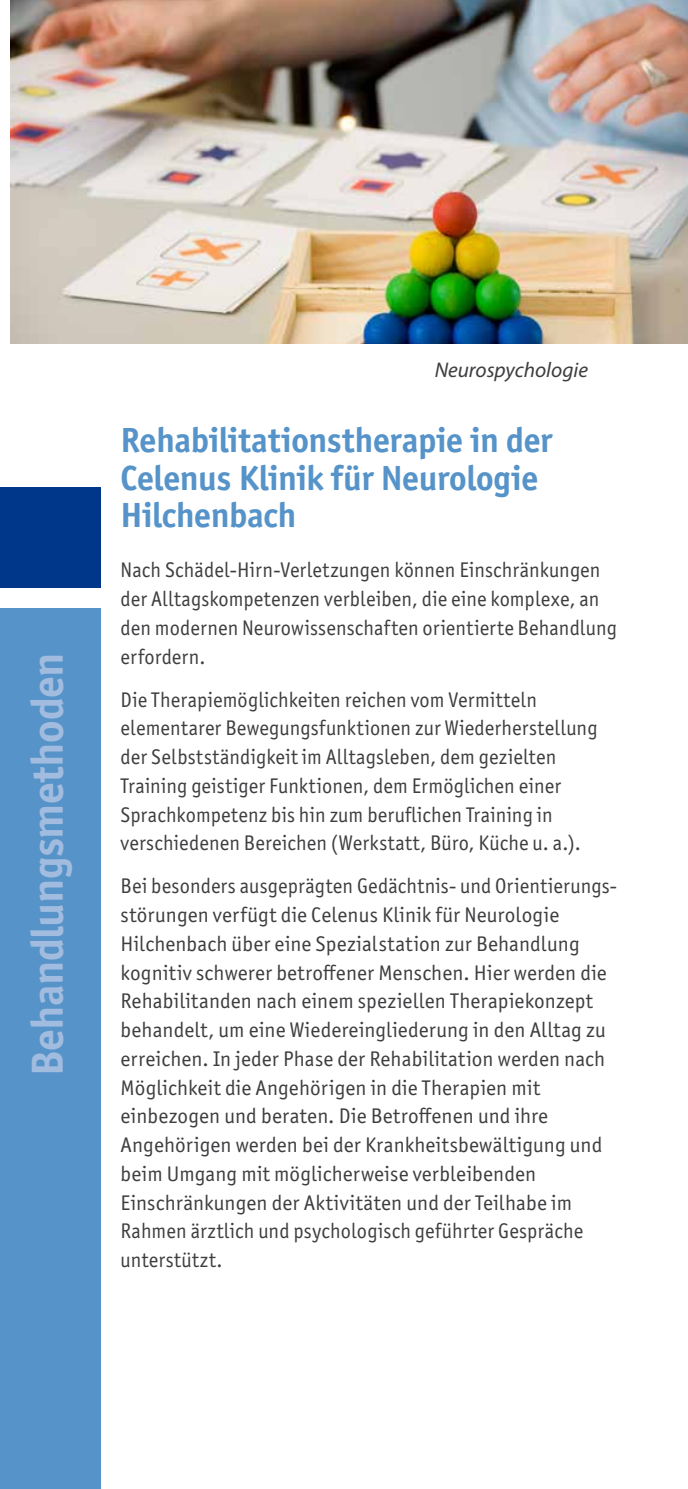
<style>
.page{position:relative;width:688px;height:1489px;background:#fff}
.page>*{position:absolute;margin:0;border:0;box-sizing:border-box;transform-origin:0 0}
.t1{font:700 45px "Officina Sans ITC Pro";letter-spacing:-.01em;color:#a2bcdf}
.t2{font:700 35px/37.5px "Officina Sans ITC Pro";letter-spacing:-.01em;color:#5693c9}
.t3{font:21.25px/28.8px "Officina Sans ITC Pro";letter-spacing:.01em;color:#3e3d40;scale:.96 1}
.t4{font:italic 21.25px "Myriad Pro";color:#3e3d40}
</style>
<div class="page">
<div style="left:0;top:487px;width:100px;height:100px;background:#00378b"></div>
<div style="left:0;top:608px;width:100px;height:880px;background:#5693c9"></div>
<img style="left:11px;top:0;width:676px;height:344px">
<h1 class="t1" style="left:19px;top:1076px;width:425px;rotate:-90deg">Behandlungsmethoden</h1>
<p class="t4" style="left:434px;top:356px;width:155px">Neurospychologie</p>
<h2 class="t2" style="left:120px;top:421px;width:433px">Rehabilitationstherapie in der<br>Celenus Klinik für Neurologie<br>Hilchenbach</h2>
<p class="t3" style="left:120px;top:555px;width:518px">Nach Schädel-Hirn-Verletzungen können Einschränkungen der Alltagskompetenzen verbleiben, die eine komplexe, an den modernen Neurowissenschaften orientierte Behandlung erfordern.</p>
<p class="t3" style="left:120px;top:685px;width:498px">Die Therapiemöglichkeiten reichen vom Vermitteln elementarer Bewegungsfunktionen zur Wiederherstellung der Selbstständigkeit im Alltagsleben, dem gezielten Training geistiger Funktionen, dem Ermöglichen einer Sprachkompetenz bis hin zum beruflichen Training in verschiedenen Bereichen (Werkstatt, Büro, Küche u. a.).</p>
<p class="t3" style="left:120px;top:871px;width:518px">Bei besonders ausgeprägten Gedächtnis- und Orientierungs&shy;störungen verfügt die Celenus Klinik für Neurologie Hilchenbach über eine Spezialstation zur Behandlung kognitiv schwerer betroffener Menschen. Hier werden die Rehabilitanden nach einem speziellen Therapiekonzept behandelt, um eine Wiedereingliederung in den Alltag zu erreichen. In jeder Phase der Rehabilitation werden nach Möglichkeit die Angehörigen in die Therapien mit einbezogen und beraten. Die Betroffenen und ihre Angehörigen werden bei der Krankheitsbewältigung und beim Umgang mit möglicherweise verbleibenden Einschränkungen der Aktivitäten und der Teilhabe im Rahmen ärztlich und psychologisch geführter Gespräche unterstützt.</p>
</div>
